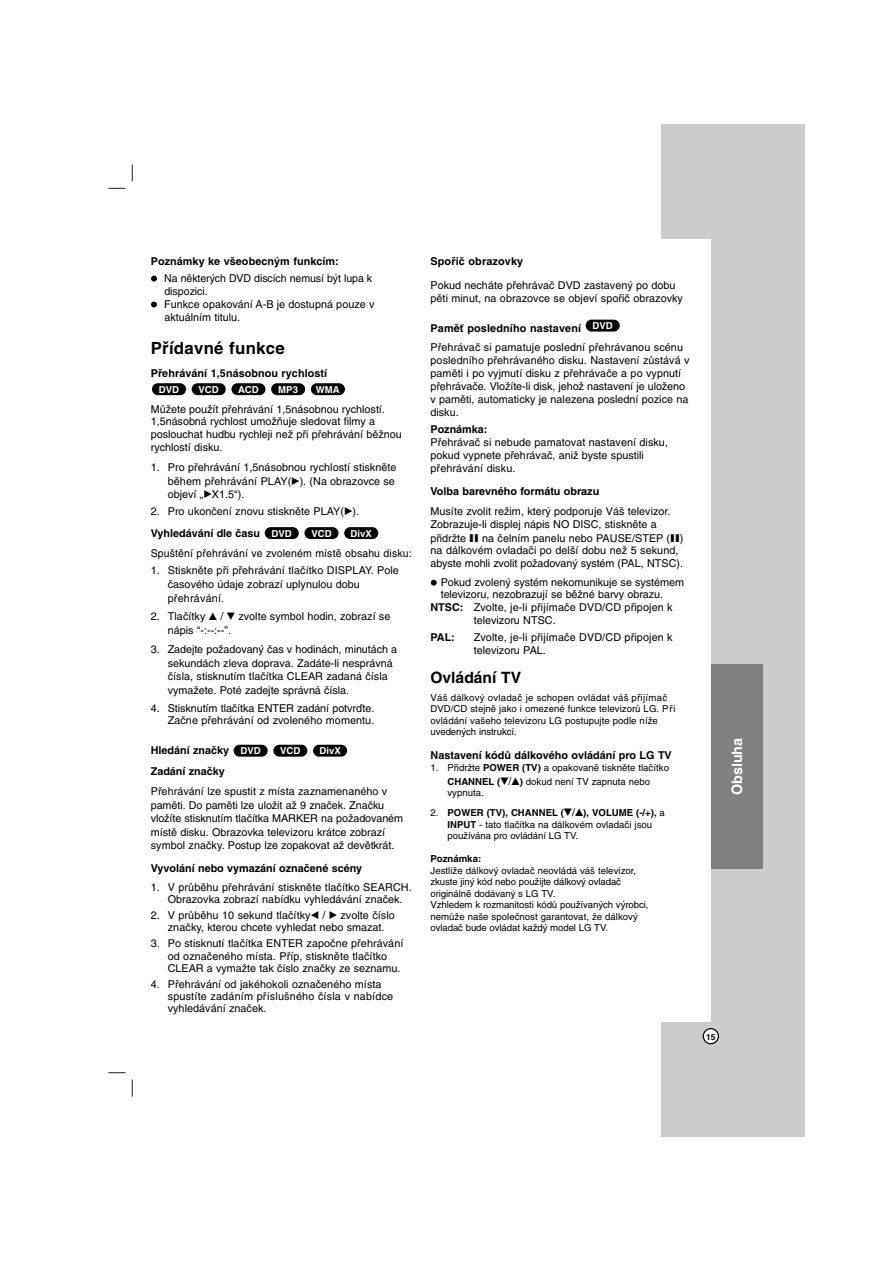
<style>
.page{position:relative;width:893px;height:1263px;background:#fff}
.page>*{position:absolute;margin:0;border:0;box-sizing:border-box;transform-origin:0 0}
.t1{font:700 16.8px "Helvetica CE";letter-spacing:.015em;color:#000}
.t2{font:700 15.6px "Helvetica CE";color:#000}
.t3{font:700 14.4px "Helvetica CE";color:#fff}
.t4{font:10.8px/12.9px "Helvetica CE";color:#000}
.t5{font:700 10.8px/20.4px "Helvetica CE";letter-spacing:.005em;color:#000}
.t6{font:9.6px/11.6px "Helvetica CE";color:#000}
.t7{font:700 9.6px "Helvetica CE";color:#fff}
.t8{font:700 9.6px "Helvetica CE";color:#000}
.t9{font:700 8.4px "Helvetica CE";color:#000}
.s1{font-family:"Sony PS Common"}
.s2{font-weight:700}
.s3{font-family:"Sony PS Common";font-size:10.8px}
.s4{font-size:10.8px}
</style>
<div class="page">
<svg style="left:132px;top:165px;width:1px;height:17px"></svg>
<svg style="left:132px;top:1080px;width:1px;height:17px"></svg>
<svg style="left:108px;top:188px;width:17px;height:1px"></svg>
<svg style="left:108px;top:1072px;width:17px;height:1px"></svg>
<div style="left:661px;top:124px;width:143px;height:1013px;background:#ccc"></div>
<div style="left:601px;top:239px;width:109px;height:783px;background:#fff"></div>
<svg style="left:702px;top:1028px;width:17px;height:16px"></svg>
<div style="left:710px;top:665px;width:52px;height:204px;background:#808080"></div>
<div style="left:585px;top:320px;width:34px;height:12px;background:#000;border-radius:6px"></div>
<div style="left:313px;top:745px;width:34px;height:12px;background:#000;border-radius:6px"></div>
<div style="left:273px;top:745px;width:34px;height:12px;background:#000;border-radius:6px"></div>
<div style="left:233px;top:745px;width:35px;height:12px;background:#000;border-radius:6px"></div>
<div style="left:344px;top:527px;width:34px;height:12px;background:#000;border-radius:6px"></div>
<div style="left:304px;top:527px;width:34px;height:12px;background:#000;border-radius:6px"></div>
<div style="left:265px;top:527px;width:34px;height:12px;background:#000;border-radius:6px"></div>
<div style="left:311px;top:383px;width:34px;height:12px;background:#000;border-radius:6px"></div>
<div style="left:271px;top:383px;width:34px;height:12px;background:#000;border-radius:6px"></div>
<div style="left:231px;top:383px;width:34px;height:12px;background:#000;border-radius:6px"></div>
<div style="left:192px;top:383px;width:34px;height:12px;background:#000;border-radius:6px"></div>
<div style="left:152px;top:383px;width:34px;height:12px;background:#000;border-radius:6px"></div>
<p class="t5" style="left:151px;top:253px;width:190px">Poznámky ke všeobecným funkcím:</p>
<p class="t4" style="left:164px;top:273px;width:212px">Na některých DVD discích nemusí být lupa k dispozici.<br>Funkce opakování A-B je dostupná pouze v aktuálním titulu.</p>
<h1 class="t1" style="left:151px;top:342px;width:135px">Přídavné funkce</h1>
<p class="t5" style="left:151px;top:364px;width:178px">Přehrávání 1,5násobnou rychlostí</p>
<p class="t4" style="left:151px;top:404px;width:252px">Můžete použít přehrávání 1,5násobnou rychlostí.<br>1,5násobná rychlost umožňuje sledovat filmy a poslouchat hudbu rychleji než při přehrávání běžnou rychlostí disku.</p>
<p class="t4" style="left:168px;top:462px;width:230px;line-height:13.5px;text-indent:-17px">1. Pro přehrávání 1,5násobnou rychlostí stiskněte během přehrávání PLAY(<span class="s1">B</span>). (Na obrazovce se objeví „<span class="s1">B</span>X1.5“).</p>
<p class="t4" style="left:151px;top:501px;width:210px;line-height:22px">2. Pro ukončení znovu stiskněte PLAY(<span class="s1">B</span>).<br><span class="s2">Vyhledávání dle času</span></p>
<p class="t4" style="left:151px;top:548px;width:262px">Spuštění přehrávání ve zvoleném místě obsahu disku:</p>
<p class="t4" style="left:168px;top:565px;width:232px;line-height:13.6px;text-indent:-17px">1. Stiskněte při přehrávání tlačítko DISPLAY. Pole časového údaje zobrazí uplynulou dobu přehrávání.</p>
<p class="t4" style="left:168px;top:611px;width:224px;line-height:13.6px;text-indent:-17px">2. Tlačítky <span class="s1">V</span> / <span class="s1">V</span> zvolte symbol hodin, zobrazí se nápis “-:--:--”.</p>
<p class="t4" style="left:168px;top:644px;width:231px;line-height:13.6px;text-indent:-17px">3. Zadejte požadovaný čas v hodinách, minutách a sekundách zleva doprava. Zadáte-li nesprávná čísla, stisknutím tlačítka CLEAR zadaná čísla vymažete. Poté zadejte správná čísla.</p>
<p class="t4" style="left:151px;top:703px;width:225px;text-align:right">4. Stisknutím tlačítka ENTER zadání potvrďte.<br>Začne přehrávání od zvoleného momentu.</p>
<p class="t5" style="left:151px;top:742px;width:80px">Hledání značky<br>Zadání značky</p>
<p class="t4" style="left:151px;top:786px;width:254px;line-height:13.5px">Přehrávání lze spustit z místa zaznamenaného v paměti. Do paměti lze uložit až 9 značek. Značku vložíte stisknutím tlačítka MARKER na požadovaném místě disku. Obrazovka televizoru krátce zobrazí symbol značky. Postup lze zopakovat až devětkrát.</p>
<p class="t5" style="left:151px;top:859px;width:213px">Vyvolání nebo vymazání označené scény</p>
<p class="t4" style="left:168px;top:882px;width:245px;line-height:12.3px;text-indent:-17px">1. V průběhu přehrávání stiskněte tlačítko SEARCH.<br>Obrazovka zobrazí nabídku vyhledávání značek.</p>
<p class="t4" style="left:168px;top:910px;width:228px;line-height:12.3px;text-indent:-17px">2. V průběhu 10 sekund tlačítky<span class="s1">B</span> / <span class="s1">B</span> zvolte číslo značky, kterou chcete vyhledat nebo smazat.</p>
<p class="t4" style="left:168px;top:939px;width:237px;line-height:12.3px;text-indent:-17px">3. Po stisknutí tlačítka ENTER započne přehrávání od označeného místa. Příp, stiskněte tlačítko<br>CLEAR a vymažte tak číslo značky ze seznamu.</p>
<p class="t4" style="left:168px;top:979px;width:227px;line-height:12.3px;text-indent:-17px">4. Přehrávání od jakéhokoli označeného místa spustíte zadáním příslušného čísla v nabídce vyhledávání značek.</p>
<p class="t7" style="left:159px;top:386px;width:22px">DVD</p>
<p class="t7" style="left:198px;top:386px;width:22px">VCD</p>
<p class="t7" style="left:238px;top:386px;width:22px">ACD</p>
<p class="t7" style="left:278px;top:386px;width:21px">MP3</p>
<p class="t7" style="left:316px;top:386px;width:25px">WMA</p>
<p class="t7" style="left:271px;top:529px;width:22px">DVD</p>
<p class="t7" style="left:311px;top:529px;width:22px">VCD</p>
<p class="t7" style="left:350px;top:529px;width:23px">DivX</p>
<p class="t7" style="left:240px;top:747px;width:22px">DVD</p>
<p class="t7" style="left:280px;top:747px;width:22px">VCD</p>
<p class="t7" style="left:319px;top:747px;width:23px">DivX</p>
<p class="t5" style="left:430px;top:253px;width:94px">Spořič obrazovky</p>
<p class="t4" style="left:430px;top:280px;width:254px">Pokud necháte přehrávač DVD zastavený po dobu pěti minut, na obrazovce se objeví spořič obrazovky</p>
<p class="t5" style="left:430px;top:319px;width:152px">Paměť posledního nastavení</p>
<p class="t4" style="left:430px;top:342px;width:260px">Přehrávač si pamatuje poslední přehrávanou scénu posledního přehrávaného disku. Nastavení zůstává v paměti i po vyjmutí disku z přehrávače a po vypnutí přehrávače. Vložíte-li disk, jehož nastavení je uloženo v paměti, automaticky je nalezena poslední pozice na disku.</p>
<p class="t5" style="left:430px;top:421px;width:59px">Poznámka:</p>
<p class="t4" style="left:430px;top:437px;width:239px">Přehrávač si nebude pamatovat nastavení disku, pokud vypnete přehrávač, aniž byste spustili přehrávání disku.</p>
<p class="t5" style="left:430px;top:483px;width:170px">Volba barevného formátu obrazu</p>
<p class="t4" style="left:430px;top:506px;width:254px;line-height:13.4px">Musíte zvolit režim, který podporuje Váš televizor.<br>Zobrazuje-li displej nápis NO DISC, stiskněte a přidržte <span class="s1">X</span> na čelním panelu nebo PAUSE/STEP (<span class="s1">X</span>)</p>
<p class="t4" style="left:430px;top:545px;width:254px">na dálkovém ovladači po delší dobu než 5 sekund, abyste mohli zvolit požadovaný systém (PAL, NTSC).</p>
<p class="t4" style="left:440px;top:577px;width:245px;line-height:12px">Pokud zvolený systém nekomunikuje se systémem televizoru, nezobrazují se běžné barvy obrazu.</p>
<p class="t4" style="left:473px;top:603px;width:200px;text-indent:-43px"><span class="s2">NTSC:</span> Zvolte, je-li přijímače DVD/CD připojen k televizoru NTSC.</p>
<p class="t5" style="left:430px;top:628px;width:26px">PAL:</p>
<p class="t4" style="left:473px;top:632px;width:200px">Zvolte, je-li přijímače DVD/CD připojen k televizoru PAL.</p>
<h2 class="t2" style="left:430px;top:672px;width:92px">Ovládání TV</h2>
<p class="t6" style="left:430px;top:693px;width:246px">Váš dálkový ovladač je schopen ovládat váš přijímač DVD/CD stejně jako i omezené funkce televizorů LG. Při ovládání vašeho televizoru LG postupujte podle níže uvedených instrukcí.</p>
<p class="t5" style="left:430px;top:747px;width:243px">Nastavení kódů dálkového ovládání pro LG TV</p>
<p class="t6" style="left:430px;top:763px;width:240px;line-height:13.2px;text-align:center">1. Přidržte <span class="s2">POWER (TV)</span> a opakovaně tiskněte tlačítko<br><span class="s2">CHANNEL (</span><span class="s3">V</span><span class="s4">/</span><span class="s3">V</span><span class="s2">)</span> dokud není TV zapnuta nebo</p>
<p class="t6" style="left:447px;top:788px;width:38px">vypnuta.</p>
<p class="t6" style="left:447px;top:808px;width:219px;text-indent:-17px">2. <span class="s2">POWER (TV), CHANNEL (</span><span class="s3">V</span><span class="s4">/</span><span class="s3">V</span><span class="s2">), VOLUME (-/+),</span> a<br><span class="s2">INPUT</span> - tato tlačítka na dálkovém ovladači jsou používána pro ovládání LG TV.</p>
<p class="t8" style="left:430px;top:855px;width:52px">Poznámka:</p>
<p class="t6" style="left:430px;top:866px;width:219px">Jestliže dálkový ovladač neovládá váš televizor, zkuste jiný kód nebo použijte dálkový ovladač originálně dodávaný s LG TV.<br>Vzhledem k rozmanitosti kódů používaných výrobci, nemůže naše společnost garantovat, že dálkový ovladač bude ovládat každý model LG TV.</p>
<p class="t7" style="left:592px;top:322px;width:22px">DVD</p>
<h3 class="t3" style="left:731px;top:795px;width:59px;rotate:-90deg">Obsluha</h3>
<p class="t9" style="left:706px;top:1033px;width:11px">15</p>
</div>
